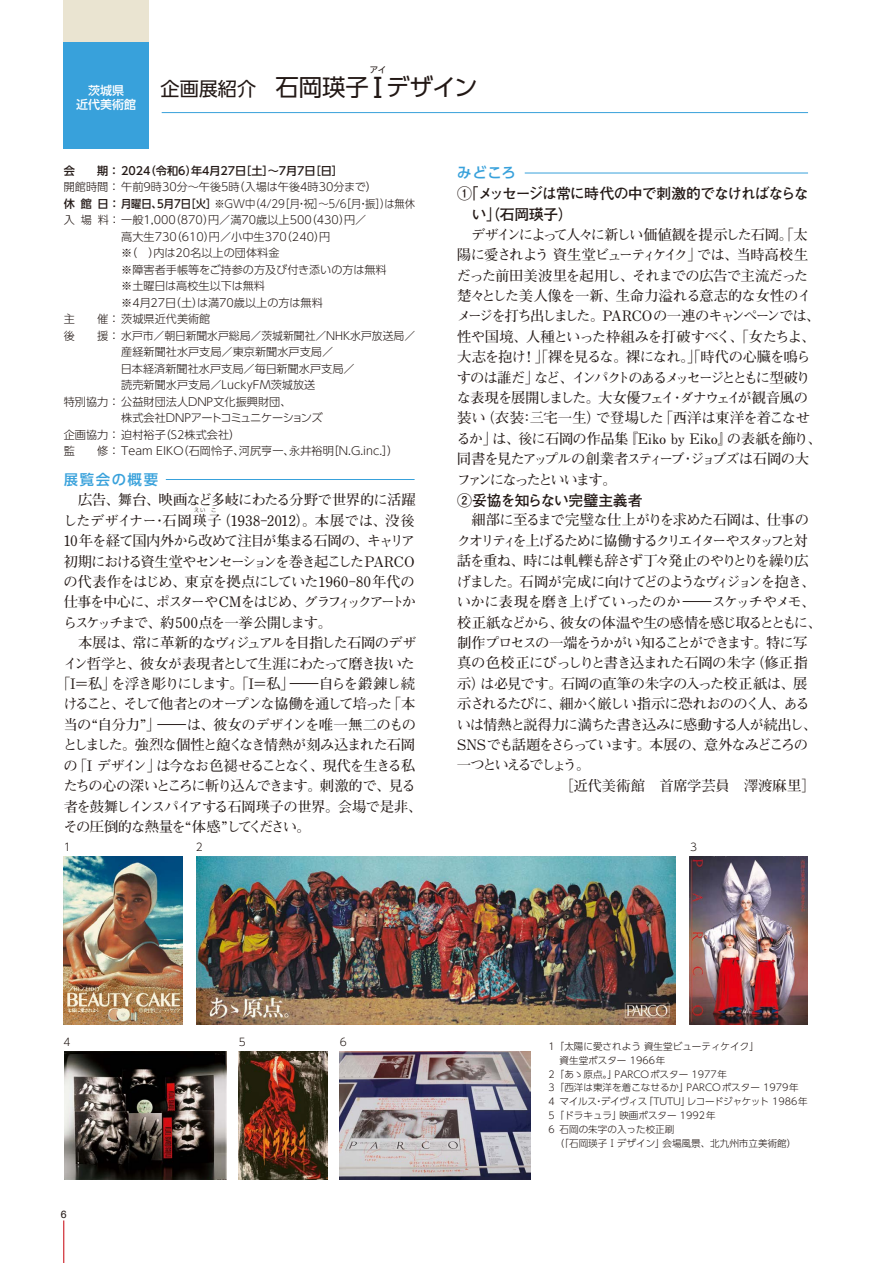
<style>
.page{position:relative;width:893px;height:1263px;background:#fff}
.page>*{position:absolute;margin:0;border:0;box-sizing:border-box;transform-origin:0 0}
.t1{font:23.4px "UD Shin Go Pro";color:#221815}
.t2{font:700 14.85px/20.4px "Futo Go B101 Pr 6 N";letter-spacing:-.06em;color:#221815}
.t3{font:700 14.85px "Futo Go B101 Pr 6 N";letter-spacing:-.025em;color:#221815}
.t4{font:700 14.4px/20.4px "Futo Min A101 Pr 6 N";letter-spacing:-.075em;color:#221815}
.t5{font:700 14.4px "Futo Min A101 Pr 6 N";letter-spacing:-.035em;color:#221815}
.t6{font:700 14.4px "Futo Min A101 Pr 6 N";letter-spacing:-.105em;color:#221815}
.t7{font:700 14.4px "Futo Min A101 Pr 6 N";letter-spacing:-.13em;color:#221815}
.t8{font:700 14.4px "Futo Min A101 Pr 6 N";letter-spacing:-.005em;color:#221815}
.t9{font:700 14.4px "Futo Min A101 Pr 6 N";letter-spacing:-.095em;color:#221815}
.t10{font:700 14.4px "Futo Min A101 Pr 6 N";letter-spacing:-.11em;color:#221815}
.t11{font:700 14.4px "Futo Min A101 Pr 6 N";letter-spacing:-.135em;color:#221815}
.t12{font:700 14.4px "Futo Min A101 Pr 6 N";letter-spacing:-.16em;color:#221815}
.t13{font:700 14.4px "Futo Min A101 Pr 6 N";letter-spacing:-.115em;color:#221815}
.t14{font:700 14.4px "Futo Min A101 Pr 6 N";letter-spacing:-.1em;color:#221815}
.t15{font:700 14.4px "Futo Min A101 Pr 6 N";letter-spacing:-.05em;color:#221815}
.t16{font:700 14.4px "Futo Min A101 Pr 6 N";letter-spacing:-.045em;color:#221815}
.t17{font:700 14.4px "Futo Min A101 Pr 6 N";letter-spacing:-.055em;color:#221815}
.t18{font:700 14.4px "Futo Min A101 Pr 6 N";letter-spacing:-.04em;color:#221815}
.t19{font:700 14.4px "Futo Min A101 Pr 6 N";letter-spacing:-.03em;color:#221815}
.t20{font:700 14.4px "Futo Min A101 Pr 6 N";letter-spacing:-.17em;color:#221815}
.t21{font:500 14.4px "UD Shin Go Pro";letter-spacing:.105em;color:#38a1db}
.t22{font:500 12px/14.4px "UD Shin Go Pro";color:#fff;text-align:center}
.t23{font:300 11.1px "UD Shin Go Pro";color:#221815}
.t24{font:300 11.1px "UD Shin Go Pro";color:#221815;scale:.92 1}
.t25{font:500 11.1px "UD Shin Go Pro";color:#221815}
.t26{font:300 11.1px "UD Shin Go Pro";letter-spacing:-.03em;color:#221815}
.t27{font:300 10.65px "UD Shin Go Pro";color:#221815}
.t28{font:10.5px "Helvetica";color:#221815}
.t29{font:300 9.6px "UD Shin Go Pro";color:#221815}
.t30{font:300 9.6px "UD Shin Go Pro";letter-spacing:-.03em;color:#221815}
.t31{font:8.55px "UD Shin Go Pro";color:#221815}
.t32{font:300 5.25px "UD Shin Go Pro";color:#221815}
.s1{font-size:19.2px}
.s2{font-size:26.85px}
.s3{font-weight:500}
</style>
<div class="page">
<hr style="left:63px;top:1220px;width:1px;height:43px;background:#c7000b">
<hr style="left:162px;top:112px;width:646px;height:1px;background:#38a1db">
<img style="left:64px;top:856px;width:119px;height:168px">
<img style="left:197px;top:856px;width:478px;height:168px">
<img style="left:689px;top:856px;width:119px;height:168px">
<img style="left:65px;top:1052px;width:161px;height:127px">
<img style="left:238px;top:1052px;width:89px;height:127px">
<img style="left:339px;top:1052px;width:192px;height:127px">
<div style="left:64px;top:0;width:85px;height:43px;background:#eae4d1"></div>
<div style="left:64px;top:43px;width:85px;height:106px;background:#38a1db"></div>
<hr style="left:525px;top:173px;width:283px;height:1px;background:#38a1db">
<hr style="left:166px;top:479px;width:249px;height:1px;background:#38a1db">
<p class="t22" style="left:76px;top:83px;width:62px">茨城県<br>近代美術館</p>
<p class="t31" style="left:370px;top:63px;width:18px">アイ</p>
<h1 class="t1" style="left:161px;top:68px;width:319px"><span class="s1">企画展紹介　</span>石岡瑛子<span class="s2">Ⅰ</span>デザイン</h1>
<p class="t25" style="left:64px;top:162px;width:281px">会　　期 ： 2024（令和6）年4月27日［土］～7月7日［日］</p>
<p class="t23" style="left:64px;top:178px;width:315px">開館時間： 午前9時30分～午後5時（入場は午後4時30分まで）</p>
<p class="t24" style="left:64px;top:195px;width:383px"><span class="s3">休館日： 月曜日、5月7日［火］</span>※GW中（４/29［月・祝］～５/６［月・振］）は無休</p>
<p class="t23" style="left:64px;top:211px;width:304px">入場料： 一般1,000（870）円／満70歳以上500（430）円／</p>
<p class="t23" style="left:121px;top:228px;width:211px">高大生730（610）円／小中生370（240）円</p>
<p class="t23" style="left:121px;top:244px;width:160px">※（　）内は20名以上の団体料金</p>
<p class="t23" style="left:121px;top:261px;width:267px">※障害者手帳等をご持参の方及び付き添いの方は無料</p>
<p class="t23" style="left:121px;top:277px;width:145px">※土曜日は高校生以下は無料</p>
<p class="t23" style="left:121px;top:293px;width:203px">※4月27日（土）は満70歳以上の方は無料</p>
<p class="t23" style="left:64px;top:310px;width:148px">主　　催： 茨城県近代美術館</p>
<p class="t23" style="left:64px;top:326px;width:353px">後　　援： 水戸市／朝日新聞水戸総局／茨城新聞社／NHK水戸放送局／</p>
<p class="t23" style="left:121px;top:343px;width:214px">産経新聞社水戸支局／東京新聞水戸支局／</p>
<p class="t23" style="left:121px;top:359px;width:235px">日本経済新聞社水戸支局／毎日新聞水戸支局／</p>
<p class="t23" style="left:121px;top:376px;width:196px">読売新聞水戸支局／LuckyFM茨城放送</p>
<p class="t23" style="left:64px;top:392px;width:229px">特別協力： 公益財団法人DNP文化振興財団、</p>
<p class="t26" style="left:121px;top:409px;width:203px">株式会社DNPアートコミュニケーションズ</p>
<p class="t23" style="left:64px;top:425px;width:178px">企画協力： 迫村裕子（S2株式会社）</p>
<p class="t23" style="left:64px;top:442px;width:336px">監　　修： Team EIKO（石岡怜子、河尻亨一、永井裕明［N.G.inc.］）</p>
<p class="t15" style="left:64px;top:489px;width:354px">　広告、舞台、映画など多岐にわたる分野で世界的に活躍</p>
<p class="t8" style="left:63px;top:509px;width:353px">したデザイナー・石岡瑛子（1938-2012）。本展では、没後</p>
<p class="t4" style="left:64px;top:530px;width:353px">10年を経て国内外から改めて注目が集まる石岡の、キャリア</p>
<p class="t10" style="left:64px;top:550px;width:352px">初期における資生堂やセンセーションを巻き起こしたPARCO</p>
<p class="t5" style="left:64px;top:570px;width:353px">の代表作をはじめ、東京を拠点にしていた1960-80年代の</p>
<p class="t11" style="left:64px;top:591px;width:354px">仕事を中心に、ポスターやCMをはじめ、グラフィックアートか</p>
<p class="t7" style="left:63px;top:611px;width:270px">らスケッチまで、約 500点を一挙公開します。</p>
<p class="t4" style="left:64px;top:632px;width:354px">　本展は、常に革新的なヴィジュアルを目指した石岡のデザ</p>
<p class="t4" style="left:63px;top:652px;width:353px">イン哲学と、彼女が表現者として生涯にわたって磨き抜いた</p>
<p class="t4" style="left:56px;top:673px;width:360px">「I＝私」を浮き彫りにします。「I＝私」―自らを鍛錬し続</p>
<p class="t7" style="left:63px;top:693px;width:354px">けること、そして他者とのオープンな協働を通して培った「本</p>
<p class="t16" style="left:63px;top:713px;width:354px">当の“自分力”」―は、彼女のデザインを唯一無二のもの</p>
<p class="t4" style="left:63px;top:734px;width:353px">としました。強烈な個性と飽くなき情熱が刻み込まれた石岡</p>
<p class="t6" style="left:64px;top:754px;width:353px">の「I デザイン」は今なお色褪せることなく、現代を生きる私</p>
<p class="t6" style="left:63px;top:774px;width:354px">たちの心の深いところに斬り込んできます。刺激的で、見る</p>
<p class="t4" style="left:64px;top:795px;width:360px">者を鼓舞しインスパイアする石岡瑛子の世界。会場で是非、</p>
<p class="t9" style="left:63px;top:815px;width:249px">その圧倒的な熱量を“体感”してください。</p>
<p class="t21" style="left:64px;top:468px;width:96px">展覧会の概要</p>
<p class="t32" style="left:194px;top:506px;width:24px">えい こ</p>
<p class="t21" style="left:457px;top:161px;width:60px">みどころ</p>
<p class="t2" style="left:472px;top:183px;width:339px;text-indent:-15px">①「メッセージは常に時代の中で刺激的でなければならない」（石岡瑛子）</p>
<p class="t4" style="left:457px;top:224px;width:367px">　デザインによって人々に新しい価値観を提示した石岡。「太陽に愛されよう 資生堂ビューティケイク」では、当時高校生だった前田美波里を起用し、それまでの広告で主流だった楚々とした美人像を一新、生命力溢れる意志的な女性のイメージを打ち出しました。PARCOの一連のキャンペーンでは、性や国境、人種といった枠組みを打破すべく、「女たちよ、大志を抱け！」「裸を見るな。裸になれ。」「時代の心臓を鳴らすのは誰だ」など、インパクトのあるメッセージとともに型破りな表現を展開しました。大女優フェイ・ダナウェイが観音風の装い（衣装：三宅一生）で登場した「西洋は東洋を着こなせるか」は、後に石岡の作品集『Eiko by Eiko』の表紙を飾り、同書を見たアップルの創業者スティーブ・ジョブズは石岡の大ファンになったといいます。</p>
<p class="t3" style="left:457px;top:488px;width:187px">②妥協を知らない完璧主義者</p>
<p class="t17" style="left:457px;top:509px;width:353px">　細部に至るまで完璧な仕上がりを求めた石岡は、仕事の</p>
<p class="t12" style="left:457px;top:529px;width:353px">クオリティを上げるために協働するクリエイターやスタッフと対</p>
<p class="t9" style="left:457px;top:550px;width:353px">話を重ね、時には軋轢も辞さず丁々発止のやりとりを繰り広</p>
<p class="t13" style="left:457px;top:570px;width:360px">げました。石岡が完成に向けてどのようなヴィジョンを抱き、</p>
<p class="t19" style="left:457px;top:590px;width:360px">いかに表現を磨き上げていったのか ―スケッチやメモ、</p>
<p class="t4" style="left:457px;top:611px;width:367px">校正紙などから、彼女の体温や生の感情を感じ取るとともに、</p>
<p class="t4" style="left:457px;top:632px;width:352px">制作プロセスの一端をうかがい知ることができます。特に写</p>
<p class="t18" style="left:457px;top:652px;width:352px">真の色校正にびっしりと書き込まれた石岡の朱字（修正指</p>
<p class="t5" style="left:457px;top:672px;width:352px">示）は必見です。石岡の直筆の朱字の入った校正紙は、展</p>
<p class="t4" style="left:457px;top:693px;width:354px">示されるたびに、細かく厳しい指示に恐れおののく人、ある</p>
<p class="t4" style="left:457px;top:713px;width:362px">いは情熱と説得力に満ちた書き込みに感動する人が続出し、</p>
<p class="t14" style="left:457px;top:733px;width:353px">SNSでも話題をさらっています。本展の、意外なみどころの</p>
<p class="t20" style="left:457px;top:754px;width:135px">一つといえるでしょう。</p>
<p class="t8" style="left:560px;top:774px;width:258px">［近代美術館　首席学芸員　澤渡麻里］</p>
<p class="t27" style="left:64px;top:839px;width:9px">1</p>
<p class="t27" style="left:196px;top:839px;width:9px">2</p>
<p class="t27" style="left:690px;top:839px;width:9px">3</p>
<p class="t27" style="left:64px;top:1033px;width:9px">4</p>
<p class="t27" style="left:239px;top:1033px;width:9px">5</p>
<p class="t27" style="left:340px;top:1033px;width:9px">6</p>
<p class="t28" style="left:61px;top:1206px;width:7px">6</p>
<p class="t29" style="left:547px;top:1038px;width:214px">１「太陽に愛されよう資生堂ビューティケイク」</p>
<p class="t29" style="left:560px;top:1052px;width:107px">資生堂ポスター 1966年</p>
<p class="t29" style="left:547px;top:1066px;width:182px">２「あゝ原点。」PARCOポスター 1977年</p>
<p class="t29" style="left:547px;top:1080px;width:253px">３「西洋は東洋を着こなせるか」PARCOポスター 1979年</p>
<p class="t30" style="left:547px;top:1094px;width:262px">４マイルス・デイヴィス「TUTU」レコードジャケット 1986年</p>
<p class="t29" style="left:547px;top:1107px;width:170px">５「ドラキュラ」映画ポスター 1992年</p>
<p class="t29" style="left:547px;top:1121px;width:129px">６石岡の朱字の入った校正刷</p>
<p class="t29" style="left:555px;top:1135px;width:243px">（「石岡瑛子Ⅰデザイン」会場風景、北九州市立美術館）</p>
</div>
